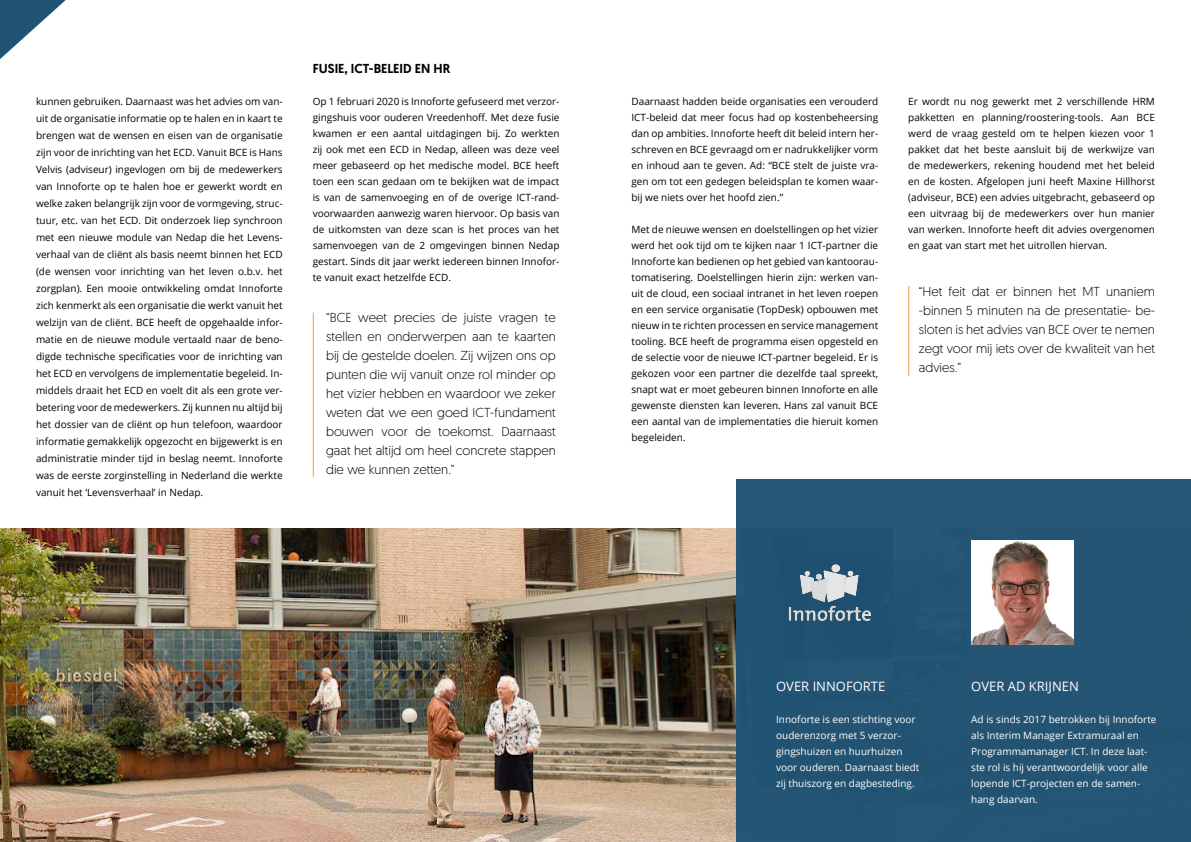
<style>
.page{position:relative;width:1191px;height:842px;background:#fff}
.page>*{position:absolute;margin:0;border:0;box-sizing:border-box;transform-origin:0 0}
.t1{font:300 13px/19px "Geomanist";color:#000;text-align:justify}
.t2{font:13px "Open Sans";color:#fff}
.t3{font:500 13px "Geomanist";color:#000}
.t4{font:10px/16px "Open Sans";color:#000;text-align:justify}
.t5{font:10px/16px "Open Sans";color:#fff}
</style>
<div class="page">
<svg style="left:0;top:0;width:66px;height:59px"></svg>
<hr style="left:908px;top:286px;width:1px;height:90px;background:#f59b43">
<hr style="left:313px;top:313px;width:1px;height:164px;background:#f59b43">
<img style="left:0;top:529px;width:736px;height:313px">
<div style="left:736px;top:479px;width:455px;height:363px;background:#205375"></div>
<img style="left:971px;top:540px;width:102px;height:104px">
<img style="left:788px;top:564px;width:83px;height:57px">
<p class="t4" style="left:36px;top:93px;width:248px;line-height:17px">kunnen gebruiken. Daarnaast was het advies om van&shy;uit de organisatie informatie op te halen en in kaart te brengen wat de wensen en eisen van de organisatie zijn voor de inrichting van het ECD. Vanuit BCE is Hans Velvis (adviseur) ingevlogen om bij de medewerkers van Innoforte op te halen hoe er gewerkt wordt en welke zaken belangrijk zijn voor de vormgeving, struc&shy;tuur, etc. van het ECD. Dit onderzoek liep synchroon met een nieuwe module van Nedap die het Levens&shy;verhaal van de cliënt als basis neemt binnen het ECD (de wensen voor inrichting van het leven o.b.v. het zorgplan). Een mooie ontwikkeling omdat Innoforte zich kenmerkt als een organisatie die werkt vanuit het welzijn van de cliënt. BCE heeft de opgehaalde infor&shy;matie en de nieuwe module vertaald naar de beno&shy;digde technische specificaties voor de inrichting van het ECD en vervolgens de implementatie begeleid. In&shy;middels draait het ECD en voelt dit als een grote ver&shy;betering voor de medewerkers. Zij kunnen nu altijd bij het dossier van de cliënt op hun telefoon, waardoor informatie gemakkelijk opgezocht en bijgewerkt is en administratie minder tijd in beslag neemt. Innoforte was de eerste zorginstelling in Nederland die werkte vanuit het ‘Levensverhaal’ in Nedap.</p>
<h1 class="t3" style="left:313px;top:60px;width:139px">FUSIE, ICT-BELEID EN HR</h1>
<p class="t4" style="left:313px;top:94px;width:248px">Op 1 februari 2020 is Innoforte gefuseerd met verzor&shy;gingshuis voor ouderen Vreedenhoff. Met deze fusie kwamen er een aantal uitdagingen bij. Zo werkten zij ook met een ECD in Nedap, alleen was deze veel meer gebaseerd op het medische model. BCE heeft toen een scan gedaan om te bekijken wat de impact is van de samenvoeging en of de overige ICT-rand&shy;voorwaarden aanwezig waren hiervoor. Op basis van de uitkomsten van deze scan is het proces van het samenvoegen van de 2 omgevingen binnen Nedap gestart. Sinds dit jaar werkt iedereen binnen Innofor&shy;te vanuit exact hetzelfde ECD.</p>
<p class="t4" style="left:631px;top:93px;width:248px">Daarnaast hadden beide organisaties een verouderd ICT-beleid dat meer focus had op kostenbeheersing dan op ambities. Innoforte heeft dit beleid intern her&shy;schreven en BCE gevraagd om er nadrukkelijker vorm en inhoud aan te geven. Ad: “BCE stelt de juiste vra&shy;gen om tot een gedegen beleidsplan te komen waar&shy;bij we niets over het hoofd zien.”</p>
<p class="t4" style="left:631px;top:221px;width:248px">Met de nieuwe wensen en doelstellingen op het vizier werd het ook tijd om te kijken naar 1 ICT-partner die Innoforte kan bedienen op het gebied van kantoorau&shy;tomatisering. Doelstellingen hierin zijn: werken van&shy;uit de cloud, een sociaal intranet in het leven roepen en een service organisatie (TopDesk) opbouwen met nieuw in te richten processen en service management tooling. BCE heeft de programma eisen opgesteld en de selectie voor de nieuwe ICT-partner begeleid. Er is gekozen voor een partner die dezelfde taal spreekt, snapt wat er moet gebeuren binnen Innoforte en alle gewenste diensten kan leveren. Hans zal vanuit BCE een aantal van de implementaties die hieruit komen begeleiden.</p>
<p class="t1" style="left:326px;top:308px;width:231px">“BCE weet precies de juiste vragen te stellen en onderwerpen aan te kaarten bij de gestelde doelen. Zij wijzen ons op punten die wij vanuit onze rol minder op het vizier hebben en waardoor we zeker weten dat we een goed ICT-fundament bouwen voor de toekomst. Daarnaast gaat het altijd om heel concrete stappen die we kunnen zetten.”</p>
<p class="t4" style="left:908px;top:93px;width:248px">Er wordt nu nog gewerkt met 2 verschillende HRM pakketten en planning/roostering-tools. Aan BCE werd de vraag gesteld om te helpen kiezen voor 1 pakket dat het beste aansluit bij de werkwijze van de medewerkers, rekening houdend met het beleid en de kosten. Afgelopen juni heeft Maxine Hillhorst (adviseur, BCE) een advies uitgebracht, gebaseerd op een uitvraag bij de medewerkers over hun manier van werken. Innoforte heeft dit advies overgenomen en gaat van start met het uitrollen hiervan.</p>
<h1 class="t1" style="left:919px;top:282px;width:238px">“Het feit dat er binnen het MT unaniem -binnen 5 minuten na de presentatie- be&shy;sloten is het advies van BCE over te nemen zegt voor mij iets over de kwaliteit van het advies.”</h1>
<h1 class="t2" style="left:776px;top:677px;width:111px">OVER INNOFORTE</h1>
<p class="t5" style="left:776px;top:711px;width:145px">Innoforte is een stichting voor ouderenzorg met 5 verzor&shy;gingshuizen en huurhuizen voor ouderen. Daarnaast biedt zij thuiszorg en dagbesteding.</p>
<h1 class="t2" style="left:971px;top:677px;width:109px">OVER AD KRIJNEN</h1>
<p class="t5" style="left:971px;top:711px;width:187px">Ad is sinds 2017 betrokken bij Innoforte als Interim Manager Extramuraal en Programmamanager ICT. In deze laat&shy;ste rol is hij verantwoordelijk voor alle lopende ICT-projecten en de samen&shy;hang daarvan.</p>
</div>
